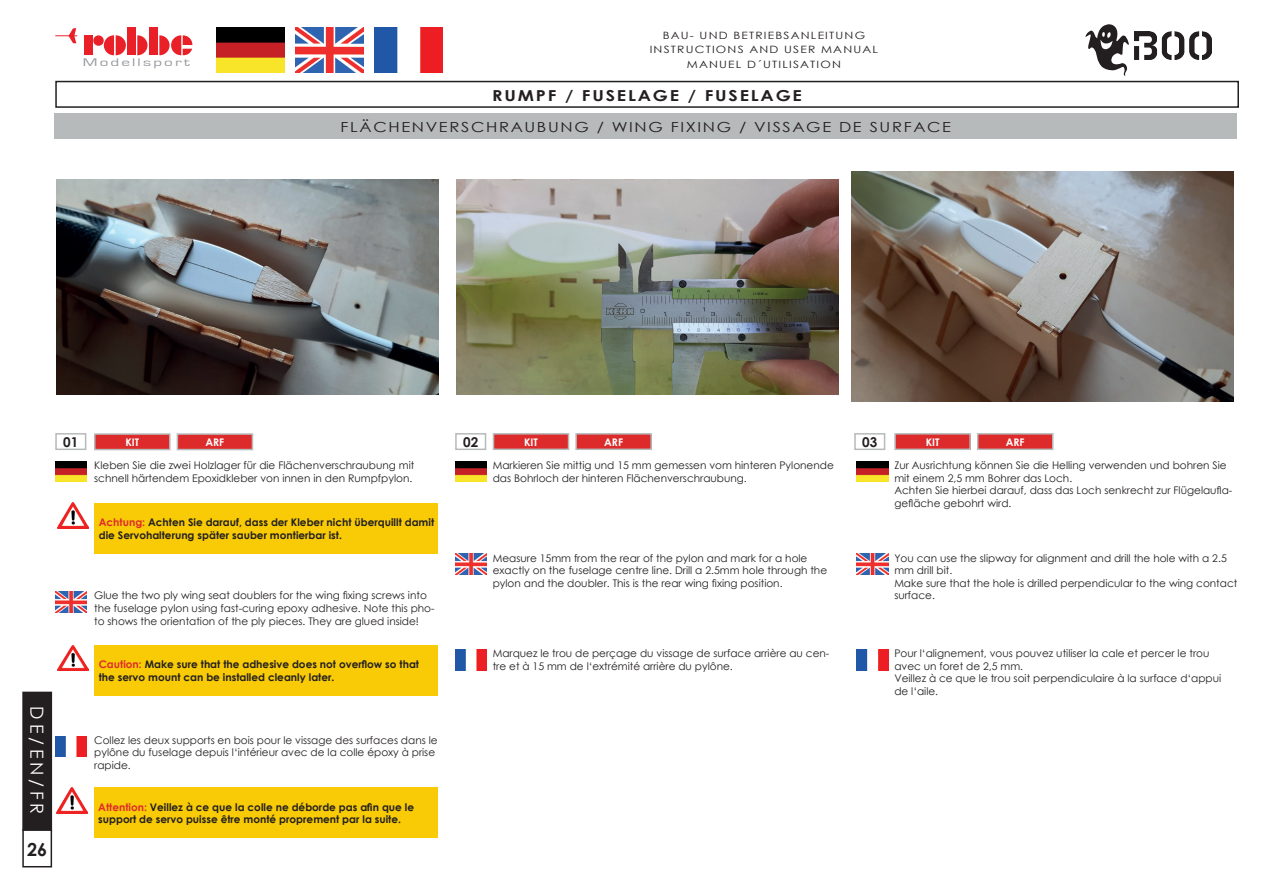
<style>
.page{position:relative;width:1263px;height:893px;background:#fff}
.page>*{position:absolute;margin:0;border:0;box-sizing:border-box;transform-origin:0 0}
.t1{font:18px "Century Gothic";color:#fff}
.t2{font:700 18px "Century Gothic";color:#231f20}
.t3{font:700 15.15px "Century Gothic";letter-spacing:.1em;color:#231f20;scale:1.19 1}
.t4{font:13.8px "Century Gothic";letter-spacing:.1em;color:#231f20;scale:1.19 1}
.t5{font:700 13.5px "Century Gothic";color:#231f20}
.t6{font:11.4px "Eurostile";letter-spacing:.125em;color:#989b9f;scale:1.5 1}
.t7{font:10.5px/12.6px "Century Gothic";color:#231f20}
.t8{font:700 10.5px/12.6px "Century Gothic";color:#231f20}
.t9{font:700 10.5px "Century Gothic";color:#fff}
.t10{font:10.05px/14.4px "Century Gothic";letter-spacing:.1em;color:#231f20;text-align:center;scale:1.19 1}
.s1{color:#dd2b2b}
</style>
<div class="page">
<div style="left:23px;top:692px;width:28px;height:138px;background:#231f20"></div>
<div style="left:22px;top:692px;width:30px;height:139px;border:2px solid #231f20"></div>
<div style="left:22px;top:829px;width:30px;height:38px;border:2px solid #231f20"></div>
<div style="left:127px;top:28px;width:9px;height:27px;background:#ea2029"></div>
<div style="left:149px;top:28px;width:9px;height:27px;background:#ea2029"></div>
<div style="left:84px;top:35px;width:9px;height:20px;background:#ea2029"></div>
<svg style="left:137px;top:35px;width:11px;height:20px"></svg>
<svg style="left:103px;top:35px;width:23px;height:20px"></svg>
<div style="left:93px;top:35px;width:11px;height:11px;background:#ea2029;border-radius:50%"></div>
<svg style="left:55px;top:28px;width:22px;height:15px"></svg>
<svg style="left:159px;top:35px;width:33px;height:21px"></svg>
<img style="left:217px;top:27px;width:68px;height:45px">
<img style="left:296px;top:27px;width:68px;height:45px">
<img style="left:374px;top:27px;width:69px;height:46px">
<svg style="left:1085px;top:24px;width:44px;height:52px"></svg>
<img style="left:1134px;top:31px;width:78px;height:28px">
<div style="left:55px;top:113px;width:1182px;height:25px;background:#b7baba"></div>
<div style="left:55px;top:433px;width:31px;height:17px;border:2px solid #b7baba"></div>
<div style="left:455px;top:433px;width:31px;height:17px;border:2px solid #b7baba"></div>
<div style="left:854px;top:433px;width:31px;height:17px;border:2px solid #b7baba"></div>
<img style="left:851px;top:171px;width:382px;height:231px">
<img style="left:56px;top:179px;width:382px;height:215px">
<img style="left:456px;top:179px;width:382px;height:215px">
<img style="left:55px;top:461px;width:31px;height:21px">
<img style="left:55px;top:592px;width:31px;height:20px">
<img style="left:55px;top:736px;width:31px;height:21px">
<img style="left:455px;top:461px;width:31px;height:21px">
<img style="left:455px;top:554px;width:31px;height:20px">
<img style="left:455px;top:649px;width:31px;height:21px">
<img style="left:857px;top:461px;width:31px;height:21px">
<img style="left:857px;top:554px;width:31px;height:20px">
<img style="left:857px;top:649px;width:31px;height:21px">
<div style="left:55px;top:81px;width:1184px;height:27px;border:2px solid #231f20"></div>
<img style="left:57px;top:503px;width:31px;height:26px">
<div style="left:95px;top:503px;width:343px;height:51px;background:#f8cb06"></div>
<img style="left:57px;top:645px;width:31px;height:26px">
<div style="left:95px;top:645px;width:343px;height:51px;background:#f8cb06"></div>
<img style="left:57px;top:787px;width:31px;height:26px">
<div style="left:94px;top:787px;width:344px;height:51px;background:#f8cb06"></div>
<div style="left:95px;top:434px;width:75px;height:16px;background:#dd2b2b"></div>
<div style="left:94px;top:433px;width:77px;height:17px;border:2px solid #b7baba"></div>
<div style="left:177px;top:434px;width:75px;height:16px;background:#dd2b2b"></div>
<div style="left:177px;top:433px;width:76px;height:17px;border:2px solid #b7baba"></div>
<div style="left:493px;top:434px;width:75px;height:15px;background:#dd2b2b"></div>
<div style="left:493px;top:433px;width:76px;height:17px;border:2px solid #b7baba"></div>
<div style="left:576px;top:434px;width:75px;height:15px;background:#dd2b2b"></div>
<div style="left:575px;top:433px;width:77px;height:17px;border:2px solid #b7baba"></div>
<div style="left:895px;top:434px;width:75px;height:15px;background:#dd2b2b"></div>
<div style="left:894px;top:433px;width:77px;height:17px;border:2px solid #b7baba"></div>
<div style="left:978px;top:434px;width:75px;height:15px;background:#dd2b2b"></div>
<div style="left:977px;top:433px;width:76px;height:17px;border:2px solid #b7baba"></div>
<p class="t10" style="left:650px;top:28px;width:193px">BAU- UND BETRIEBSANLEITUNG<br>INSTRUCTIONS AND USER MANUAL</p>
<p class="t6" style="left:83px;top:56px;width:73px">Modellsport</p>
<p class="t10" style="left:687px;top:57px;width:131px">MANUEL D´UTILISATION</p>
<p class="t3" style="left:492px;top:84px;width:262px">RUMPF / FUSELAGE / FUSELAGE</p>
<p class="t4" style="left:341px;top:117px;width:514px">FLÄCHENVERSCHRAUBUNG / WING FIXING / VISSAGE DE SURFACE</p>
<h1 class="t1" style="left:50px;top:706px;width:109px;rotate:90deg">DE/EN/FR</h1>
<h1 class="t2" style="left:27px;top:836px;width:22px">26</h1>
<p class="t5" style="left:63px;top:431px;width:17px">01</p>
<p class="t5" style="left:463px;top:431px;width:17px">02</p>
<p class="t5" style="left:862px;top:431px;width:17px">03</p>
<p class="t7" style="left:94px;top:459px;width:322px">Kleben Sie die zwei Holzlager für die Flächenverschraubung mit schnell härtendem Epoxidkleber von innen in den Rumpfpylon.</p>
<p class="t9" style="left:125px;top:434px;width:15px">KIT</p>
<p class="t9" style="left:205px;top:434px;width:20px">ARF</p>
<p class="t9" style="left:524px;top:434px;width:15px">KIT</p>
<p class="t9" style="left:604px;top:434px;width:20px">ARF</p>
<p class="t9" style="left:926px;top:434px;width:15px">KIT</p>
<p class="t9" style="left:1006px;top:434px;width:20px">ARF</p>
<p class="t7" style="left:493px;top:459px;width:343px">Markieren Sie mittig und 15 mm gemessen vom hinteren Pylonende das Bohrloch der hinteren Flächenverschraubung.</p>
<p class="t7" style="left:894px;top:459px;width:334px">Zur Ausrichtung können Sie die Helling verwenden und bohren Sie mit einem 2,5 mm Bohrer das Loch.</p>
<p class="t7" style="left:894px;top:484px;width:339px">Achten Sie hierbei darauf, dass das Loch senkrecht zur Flügelaufla&shy;gefläche gebohrt wird.</p>
<p class="t8" style="left:99px;top:515px;width:337px"><span class="s1">Achtung:</span> Achten Sie darauf, dass der Kleber nicht überquillt damit die Servohalterung später sauber montierbar ist.</p>
<p class="t7" style="left:94px;top:589px;width:342px">Glue the two ply wing seat doublers for the wing fixing screws into the fuselage pylon using fast-curing epoxy adhesive. Note this pho&shy;to shows the orientation of the ply pieces. They are glued inside!</p>
<p class="t8" style="left:99px;top:657px;width:322px"><span class="s1">Caution:</span> Make sure that the adhesive does not overflow so that the servo mount can be installed cleanly later.</p>
<p class="t7" style="left:94px;top:734px;width:345px">Collez les deux supports en bois pour le vissage des surfaces dans le pylône du fuselage depuis l‘intérieur avec de la colle époxy à prise rapide.</p>
<p class="t8" style="left:98px;top:800px;width:317px"><span class="s1">Attention:</span> Veillez à ce que la colle ne déborde pas afin que le support de servo puisse être monté proprement par la suite.</p>
<p class="t7" style="left:493px;top:551px;width:336px">Measure 15mm from the rear of the pylon and mark for a hole exactly on the fuselage centre line. Drill a 2.5mm hole through the pylon and the doubler. This is the rear wing fixing position.</p>
<p class="t7" style="left:493px;top:647px;width:338px">Marquez le trou de perçage du vissage de surface arrière au cen&shy;tre et à 15 mm de l‘extrémité arrière du pylône.</p>
<p class="t7" style="left:894px;top:551px;width:334px">You can use the slipway for alignment and drill the hole with a 2.5 mm drill bit.</p>
<p class="t7" style="left:894px;top:577px;width:345px">Make sure that the hole is drilled perpendicular to the wing contact surface.</p>
<p class="t7" style="left:894px;top:647px;width:317px">Pour l‘alignement, vous pouvez utiliser la cale et percer le trou avec un foret de 2,5 mm.</p>
<p class="t7" style="left:894px;top:672px;width:328px">Veillez à ce que le trou soit perpendiculaire à la surface d‘appui de l‘aile.</p>
</div>
